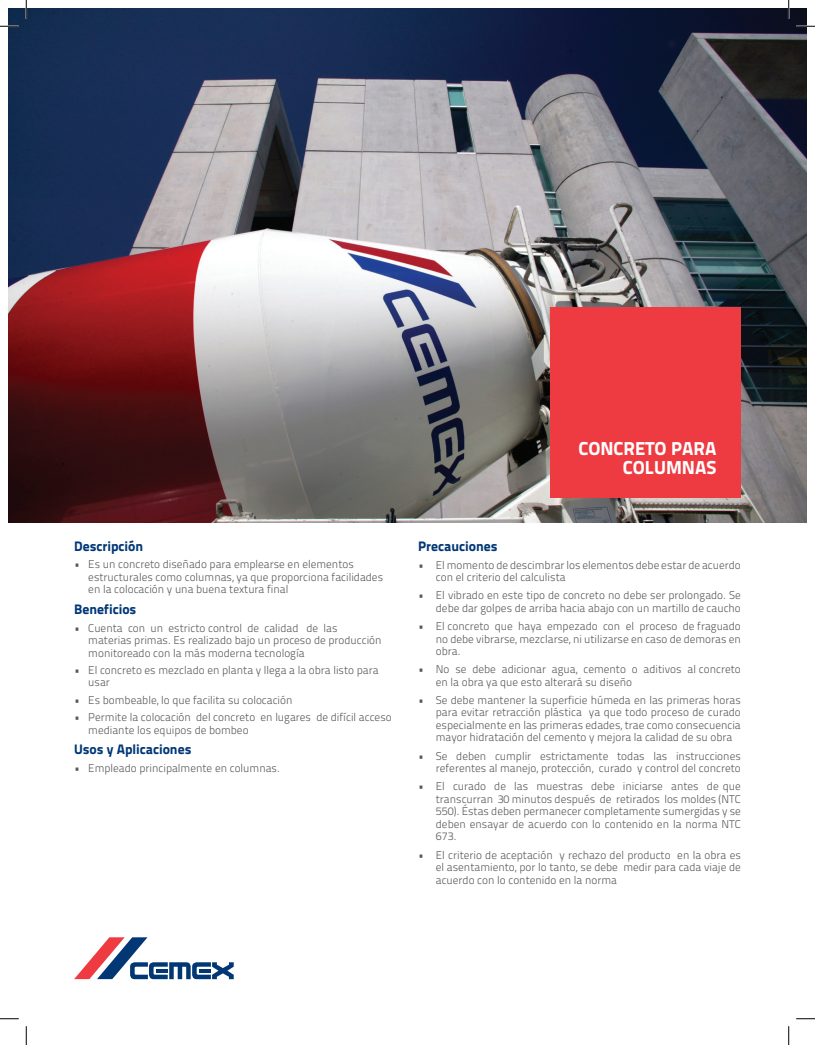
<style>
.page{position:relative;width:815px;height:1045px;background:#fff}
.page>*{position:absolute;margin:0;border:0;box-sizing:border-box;transform-origin:0 0}
.titulos{font:800 18.75px/18.8px "Titillium Text 22 L";color:#fff;text-align:right}
.text{font:800 13.75px "Titillium Text 22 L";color:#013775}
.text-2{font:300 11.25px/12.5px "Titillium Text 22 L";color:#57585a;text-align:justify}
.bullets{font:300 11.25px/12.5px "Titillium Text 22 L";color:#57585a}
</style>
<div class="page">
<img style="left:9px;top:9px;width:797px;height:513px">
<div style="left:550px;top:307px;width:190px;height:191px;background:#ee3a41"></div>
<svg style="left:74px;top:937px;width:160px;height:42px"></svg>
<svg style="left:0;top:25px;width:19px;height:2px"></svg>
<svg style="left:796px;top:25px;width:18px;height:2px"></svg>
<svg style="left:0;top:1018px;width:19px;height:1px"></svg>
<svg style="left:796px;top:1018px;width:18px;height:1px"></svg>
<svg style="left:25px;top:0;width:2px;height:19px"></svg>
<svg style="left:25px;top:1026px;width:2px;height:19px"></svg>
<svg style="left:787px;top:0;width:2px;height:19px"></svg>
<svg style="left:788px;top:1026px;width:1px;height:19px"></svg>
<p class="text" style="left:74px;top:535px;width:71px">Descripción</p>
<p class="bullets" style="left:88px;top:557px;width:296px;text-indent:-14px">• Es un concreto diseñado para emplearse en elementos estructurales como columnas, ya que proporciona facilidades en la colocación y una buena textura final</p>
<p class="text" style="left:74px;top:598px;width:64px">Beneficios</p>
<p class="bullets" style="left:88px;top:621px;width:295px;text-indent:-14px">• Cuenta con un estricto control de calidad de las materias primas. Es realizado bajo un proceso de producción monitoreado con la más moderna tecnología</p>
<p class="bullets" style="left:88px;top:663px;width:291px;text-indent:-14px">• El concreto es mezclado en planta y llega a la obra listo para usar</p>
<p class="bullets" style="left:74px;top:693px;width:220px">• Es bombeable, lo que facilita su colocación</p>
<p class="bullets" style="left:88px;top:710px;width:305px;text-indent:-14px">• Permite la colocación del concreto en lugares de difícil acceso mediante los equipos de bombeo</p>
<p class="text" style="left:74px;top:738px;width:119px">Usos y Aplicaciones</p>
<p class="bullets" style="left:74px;top:761px;width:207px">• Empleado principalmente en columnas.</p>
<p class="titulos" style="left:578px;top:438px;width:139px">CONCRETO PARA<br>COLUMNAS</p>
<p class="text" style="left:418px;top:535px;width:81px">Precauciones</p>
<p class="text-2" style="left:436px;top:558px;width:306px;text-indent:-18px">• El momento de descimbrar los elementos debe estar de acuerdo con el criterio del calculista</p>
<p class="text-2" style="left:418px;top:588px;width:324px;text-align:right">• El vibrado en este tipo de concreto no debe ser prolongado. Se debe dar golpes de arriba hacia abajo con un martillo de caucho</p>
<p class="text-2" style="left:436px;top:619px;width:306px;text-indent:-18px">• El concreto que haya empezado con el proceso de fraguado no debe vibrarse, mezclarse, ni utilizarse en caso de demoras en obra.</p>
<p class="text-2" style="left:436px;top:662px;width:306px;text-indent:-18px">• No se debe adicionar agua, cemento o aditivos al concreto en la obra ya que esto alterará su diseño</p>
<p class="text-2" style="left:436px;top:693px;width:306px;text-indent:-18px">• Se debe mantener la superficie húmeda en las primeras horas para evitar retracción plástica ya que todo proceso de curado especialmente en las primeras edades, trae como consecuencia mayor hidratación del cemento y mejora la calidad de su obra</p>
<p class="text-2" style="left:418px;top:749px;width:324px;text-align:right">• Se deben cumplir estrictamente todas las instrucciones referentes al manejo, protección, curado y control del concreto</p>
<p class="text-2" style="left:436px;top:779px;width:306px;text-indent:-18px">• El curado de las muestras debe iniciarse antes de que transcurran 30 minutos después de retirados los moldes (NTC 550). Éstas deben permanecer completamente sumergidas y se deben ensayar de acuerdo con lo contenido en la norma NTC 673.</p>
<p class="text-2" style="left:436px;top:847px;width:306px;text-indent:-18px">• El criterio de aceptación y rechazo del producto en la obra es el asentamiento, por lo tanto, se debe medir para cada viaje de acuerdo con lo contenido en la norma</p>
</div>
